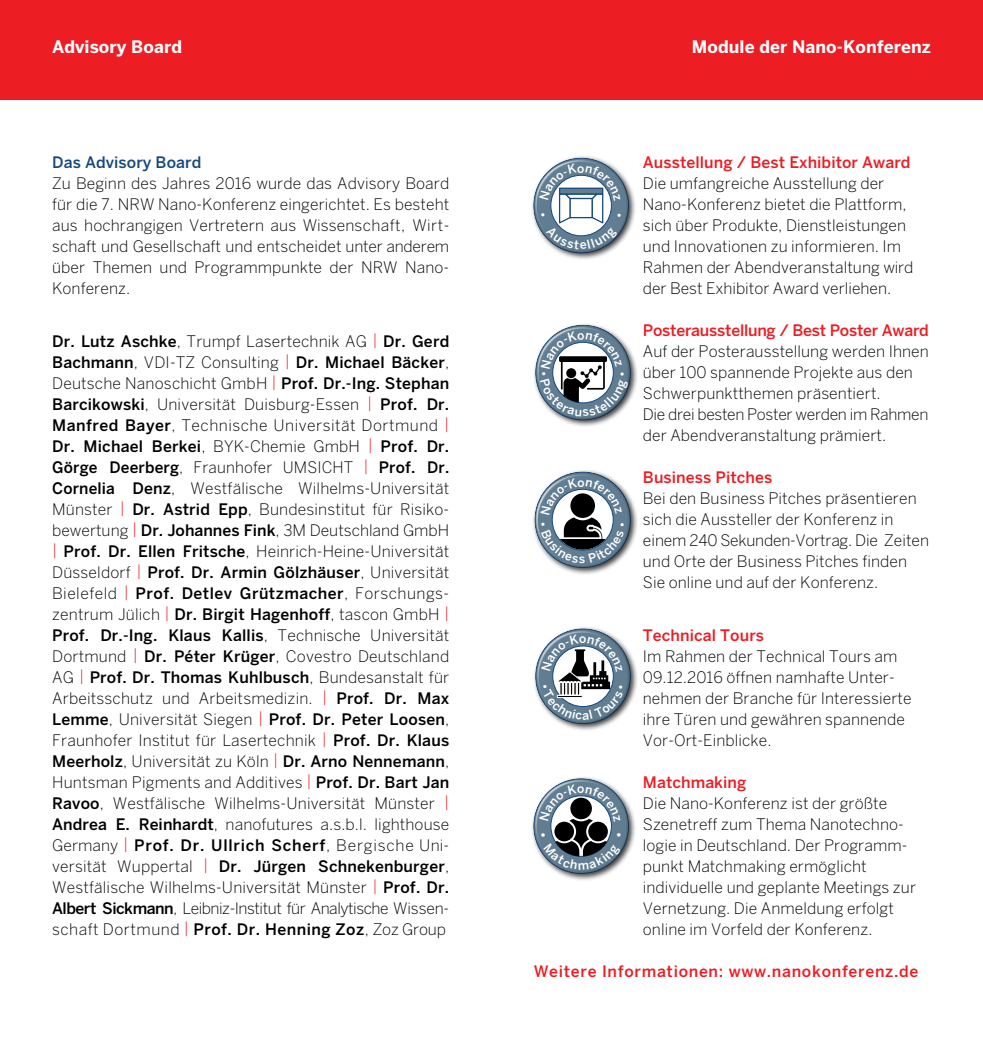
<style>
.page{position:relative;width:983px;height:1042px;background:#fff}
.page>*{position:absolute;margin:0;border:0;box-sizing:border-box;transform-origin:0 0}
.t1{font:700 17.15px "Benton Sans";letter-spacing:.005em;color:#fff}
.t2{font:300 15.75px/21px "Benton Sans";letter-spacing:.005em;color:#000}
.t3{font:500 15.75px "Benton Sans";letter-spacing:.005em;color:#ed1d24}
.t4{font:500 15.75px "Benton Sans";letter-spacing:.045em;color:#ed1d24}
.t5{font:500 15.75px "Benton Sans";letter-spacing:-.015em;color:#ed1d24}
.t6{font:500 15.75px "Benton Sans";letter-spacing:.005em;color:#174a7c}
.s1{font-weight:500}
.s2{color:#ed1d24}
</style>
<div class="page">
<div style="left:0;top:0;width:491px;height:99px;background:#ed1d24"></div>
<div style="left:532px;top:626px;width:106px;height:106px;background:#000;opacity:.75"></div>
<div style="left:533px;top:627px;width:98px;height:98px;background:#000;opacity:.75"></div>
<div style="left:532px;top:322px;width:106px;height:106px;background:#000;opacity:.75"></div>
<div style="left:533px;top:323px;width:98px;height:98px;background:#000;opacity:.75"></div>
<div style="left:530px;top:155px;width:106px;height:106px;background:#000;opacity:.75"></div>
<div style="left:531px;top:156px;width:98px;height:98px;background:#000;opacity:.75"></div>
<div style="left:530px;top:775px;width:106px;height:106px;background:#000;opacity:.75"></div>
<div style="left:531px;top:776px;width:98px;height:98px;background:#000;opacity:.75"></div>
<div style="left:532px;top:469px;width:106px;height:106px;background:#000;opacity:.75"></div>
<div style="left:533px;top:469px;width:98px;height:100px;background:#000;opacity:.75"></div>
<div style="left:491px;top:0;width:491px;height:99px;background:#ed1d24"></div>
<svg style="left:541px;top:634px;width:82px;height:86px"></svg>
<svg style="left:540px;top:331px;width:88px;height:85px"></svg>
<svg style="left:539px;top:164px;width:82px;height:85px"></svg>
<svg style="left:539px;top:784px;width:82px;height:86px"></svg>
<svg style="left:540px;top:478px;width:84px;height:85px"></svg>
<p class="t1" style="left:52px;top:36px;width:131px">Advisory Board</p>
<p class="t6" style="left:52px;top:153px;width:151px">Das Advisory Board</p>
<p class="t2" style="left:52px;top:173px;width:398px;text-align:justify">Zu Beginn des Jahres 2016 wurde das Advisory Board für die 7. NRW Nano-Konferenz eingerichtet. Es besteht aus hochrangigen Vertretern aus Wissenschaft, Wirt&shy;schaft und Gesellschaft und entscheidet unter anderem über Themen und Programmpunkte der NRW Nano-Konferenz.</p>
<p class="t2" style="left:52px;top:330px;width:398px"><span class="s1">Dr. Lutz Aschke</span>, Trumpf Lasertechnik AG <span class="s2">|</span> <span class="s1">Dr. Gerd Bachmann</span>, VDI-TZ Consulting <span class="s2">|</span> <span class="s1">Dr. Michael Bäcker</span>, Deutsche Nanoschicht GmbH <span class="s2">|</span> <span class="s1">Prof. Dr.-Ing. Stephan Barcikowski</span>, Universität Duisburg-Essen <span class="s2">|</span> <span class="s1">Prof. Dr.<br>Manfred Bayer</span>, Technische Universität Dortmund <span class="s2">| </span><span class="s1">Dr. Michael Berkei</span>, BYK-Chemie GmbH <span class="s2">|</span> <span class="s1">Prof. Dr.<br>Görge Deerberg</span>, Fraunhofer UMSICHT <span class="s2">|</span> <span class="s1">Prof. Dr.<br>Cornelia Denz</span>, Westfälische Wilhelms-Universität Münster <span class="s2">|</span> <span class="s1">Dr. Astrid Epp</span>, Bundesinstitut für Risiko&shy;bewertung <span class="s2">|</span> <span class="s1">Dr. Johannes Fink</span>, 3M Deutschland GmbH <span class="s2">|</span> <span class="s1">Prof. Dr. Ellen Fritsche</span>, Heinrich-Heine-Universität Düsseldorf <span class="s2">|</span> <span class="s1">Prof. Dr. Armin Gölzhäuser</span>, Universität Bielefeld <span class="s2">|</span> <span class="s1">Prof. Detlev Grützmacher</span>, Forschungs&shy;zentrum Jülich <span class="s2">|</span> <span class="s1">Dr. Birgit Hagenhoff</span>, tascon GmbH <span class="s2">| </span><span class="s1">Prof. Dr.-Ing. Klaus Kallis</span>, Technische Universität Dortmund <span class="s2">|</span> <span class="s1">Dr. Péter Krüger</span>, Covestro Deutschland AG <span class="s2">|</span> <span class="s1">Prof. Dr. Thomas Kuhlbusch</span>, Bundesanstalt für Arbeitsschutz und Arbeitsmedizin. <span class="s2">|</span> <span class="s1">Prof. Dr. Max Lemme</span>, Universität Siegen <span class="s2">|</span> <span class="s1">Prof. Dr. Peter Loosen</span>, Fraunhofer Institut für Lasertechnik <span class="s2">|</span> <span class="s1">Prof. Dr. Klaus Meerholz</span>, Universität zu Köln <span class="s2">|</span> <span class="s1">Dr. Arno Nennemann</span>, Huntsman Pigments and Additives <span class="s2">|</span> <span class="s1">Prof. Dr. Bart Jan Ravoo</span>, Westfälische Wilhelms-Universität Münster <span class="s2">| </span><span class="s1">Andrea E. Reinhardt</span>, nanofutures a.s.b.l. lighthouse Germany <span class="s2">|</span> <span class="s1">Prof. Dr. Ullrich Scherf</span>, Bergische Uni&shy;versität Wuppertal <span class="s2">|</span> <span class="s1">Dr. Jürgen Schnekenburger</span>, Westfälische Wilhelms-Universität Münster <span class="s2">|</span> <span class="s1">Prof. Dr.<br>Albert Sickmann</span>, Leibniz-Institut für Analytische Wissen&shy;schaft Dortmund <span class="s2">|</span> <span class="s1">Prof. Dr. Henning Zoz</span>, Zoz Group</p>
<p class="t1" style="left:691px;top:36px;width:240px">Module der Nano-Konferenz</p>
<p class="t3" style="left:642px;top:153px;width:269px">Ausstellung / Best Exhibitor Award</p>
<p class="t2" style="left:642px;top:173px;width:272px">Die umfangreiche Ausstellung der Nano-Konferenz bietet die Plattform, sich über Produkte, Dienstleistungen und Innovationen zu informieren. Im Rahmen der Abendveranstaltung wird der Best Exhibitor Award verliehen.</p>
<p class="t5" style="left:642px;top:321px;width:287px">Posterausstellung / Best Poster Award</p>
<p class="t2" style="left:642px;top:341px;width:287px">Auf der Posterausstellung werden Ihnen über 100 spannende Projekte aus den Schwerpunktthemen präsentiert.<br>Die drei besten Poster werden im Rahmen der Abendveranstaltung prämiert.</p>
<p class="t3" style="left:642px;top:468px;width:131px">Business Pitches</p>
<p class="t2" style="left:642px;top:488px;width:288px">Bei den Business Pitches präsentieren sich die Aussteller der Konferenz in einem 240 Sekunden-Vortrag. Die Zeiten und Orte der Business Pitches finden Sie online und auf der Konferenz.</p>
<p class="t3" style="left:642px;top:625px;width:123px">Technical Tours</p>
<p class="t2" style="left:642px;top:645px;width:270px">Im Rahmen der Technical Tours am<br>09.12.2016 öffnen namhafte Unter&shy;nehmen der Branche für Interessierte ihre Türen und gewähren spannende<br>Vor-Ort-Einblicke.</p>
<p class="t3" style="left:642px;top:772px;width:105px">Matchmaking</p>
<p class="t2" style="left:642px;top:792px;width:275px">Die Nano-Konferenz ist der größte Szenetreff zum Thema Nanotechno&shy;logie in Deutschland. Der Programm&shy;punkt Matchmaking ermöglicht individuelle und geplante Meetings zur Vernetzung. Die Anmeldung erfolgt online im Vorfeld der Konferenz.</p>
<p class="t4" style="left:533px;top:962px;width:386px">Weitere Informationen: www.nanokonferenz.de</p>
</div>
